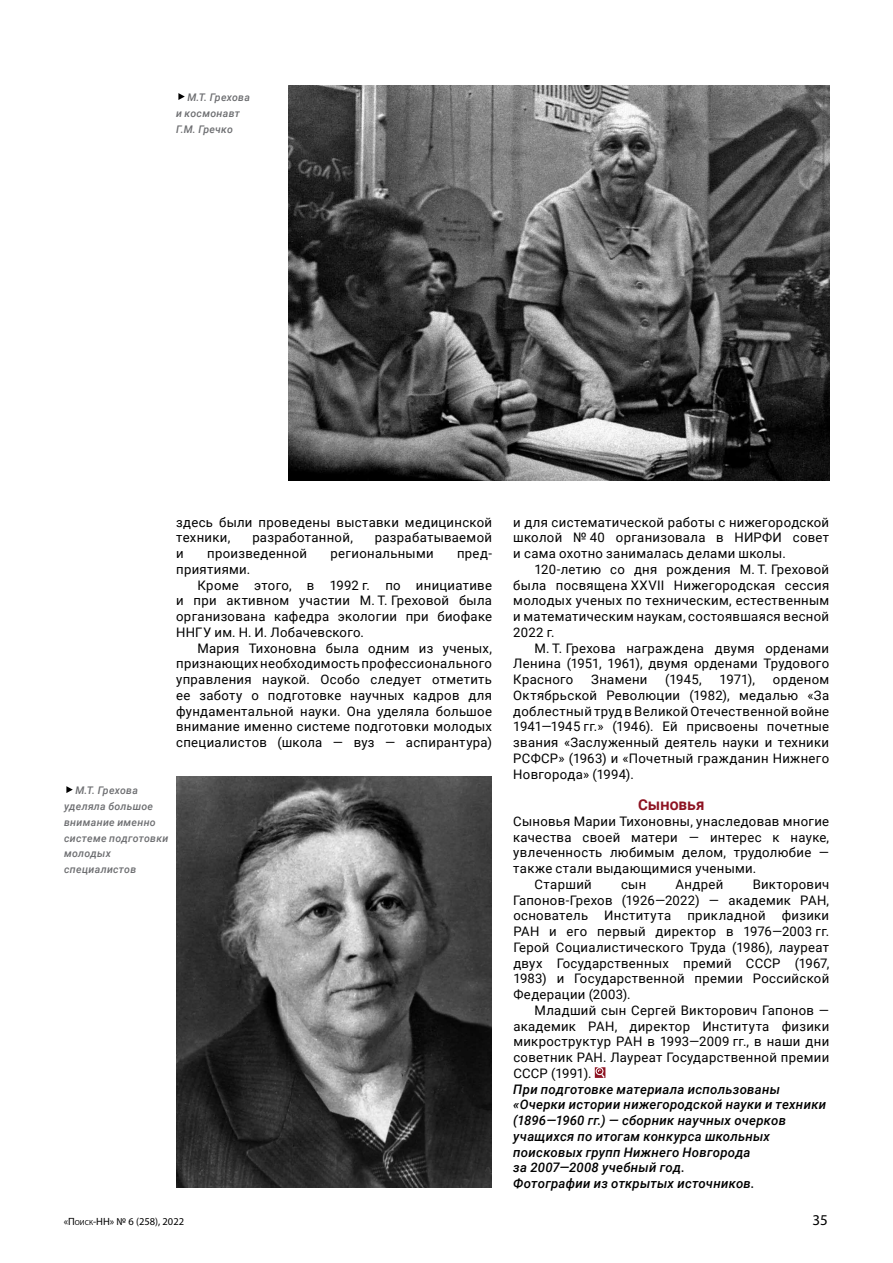
<style>
.page{position:relative;width:893px;height:1263px;background:#fff}
.page>*{position:absolute;margin:0;border:0;box-sizing:border-box;transform-origin:0 0}
.t1{font:700 15px "Roboto";color:#8e1423}
.t2{font:15px "Myriad Pro";color:#000}
.t3{font:13.2px/15.8px "Roboto";letter-spacing:.025em;color:#000;text-align:justify}
.t4{font:italic 500 13.2px/15.8px "Roboto";letter-spacing:.02em;color:#000}
.t5{font:italic 500 10.5px/15.8px "Roboto";letter-spacing:.03em;color:#6d6e71}
.t6{font:10.5px "Myriad Pro";color:#000}
.s1{font-size:7.35px}
</style>
<div class="page">
<svg style="left:595px;top:1067px;width:10px;height:11px"></svg>
<img style="left:288px;top:86px;width:541px;height:394px">
<img style="left:176px;top:776px;width:316px;height:411px">
<svg style="left:178px;top:93px;width:7px;height:7px"></svg>
<svg style="left:66px;top:786px;width:7px;height:7px"></svg>
<p class="t5" style="left:176px;top:89px;width:75px;text-indent:11px">М.Т. Грехова и космонавт<br>Г.М. Гречко</p>
<p class="t3" style="left:176px;top:513px;width:317px">здесь были проведены выставки медицинской техники,</p>
<p class="t3" style="left:252px;top:529px;width:102px">разработанной,</p>
<p class="t3" style="left:375px;top:529px;width:119px">разрабатываемой</p>
<p class="t3" style="left:176px;top:545px;width:9px">и</p>
<p class="t3" style="left:207px;top:545px;width:102px">произведенной</p>
<p class="t3" style="left:331px;top:545px;width:105px">региональными</p>
<p class="t3" style="left:457px;top:545px;width:37px">пред-</p>
<p class="t3" style="left:176px;top:561px;width:76px">приятиями.</p>
<p class="t3" style="left:197px;top:576px;width:296px">Кроме этого, в 1992 г. по инициативе</p>
<p class="t3" style="left:176px;top:592px;width:317px">и при активном участии М. Т. Греховой была</p>
<p class="t3" style="left:176px;top:608px;width:317px">организована кафедра экологии при биофаке</p>
<p class="t3" style="left:176px;top:624px;width:189px">ННГУ им. Н. И. Лобачевского.</p>
<p class="t3" style="left:197px;top:639px;width:296px">Мария Тихоновна была одним из ученых,</p>
<p class="t3" style="left:176px;top:655px;width:317px">признающих необходимость профессионального</p>
<p class="t3" style="left:176px;top:671px;width:317px">управления наукой. Особо следует отметить</p>
<p class="t3" style="left:176px;top:687px;width:317px">ее заботу о подготовке научных кадров для</p>
<p class="t3" style="left:176px;top:702px;width:317px">фундаментальной науки. Она уделяла большое</p>
<p class="t3" style="left:176px;top:718px;width:317px">внимание именно системе подготовки молодых</p>
<p class="t3" style="left:176px;top:734px;width:317px">специалистов (школа — вуз — аспирантура)</p>
<p class="t5" style="left:64px;top:782px;width:106px;text-indent:11px">М.Т. Грехова уделяла большое внимание именно системе подготовки молодых специалистов</p>
<p class="t3" style="left:513px;top:513px;width:317px">и для систематической работы с нижегородской школой № 40 организовала в НИРФИ совет и сама охотно занималась делами школы.</p>
<p class="t3" style="left:513px;top:561px;width:317px;text-indent:21px">120-летию со дня рождения М. Т. Греховой была посвящена XXVII Нижегородская сессия молодых ученых по техническим, естественным и математическим наукам, состоявшаяся весной 2022 г.</p>
<p class="t3" style="left:513px;top:639px;width:317px;text-indent:21px">М. Т. Грехова награждена двумя орденами Ленина (1951, 1961), двумя орденами Трудового Красного</p>
<p class="t3" style="left:591px;top:671px;width:58px">Знамени</p>
<p class="t3" style="left:665px;top:671px;width:38px">(1945,</p>
<p class="t3" style="left:720px;top:671px;width:37px">1971),</p>
<p class="t3" style="left:513px;top:671px;width:317px;text-indent:260px">орденом Октябрьской Революции (1982), медалью «За доблестный труд в Великой Отечественной войне 1941—1945 гг.» (1946). Ей присвоены почетные звания «Заслуженный деятель науки и техники РСФСР» (1963) и «Почетный гражданин Нижнего Новгорода» (1994).</p>
<p class="t1" style="left:638px;top:794px;width:68px">Сыновья</p>
<p class="t3" style="left:513px;top:813px;width:317px">Сыновья Марии Тихоновны, унаследовав многие</p>
<p class="t3" style="left:513px;top:828px;width:317px">качества своей матери — интерес к науке,</p>
<p class="t3" style="left:513px;top:844px;width:317px">увлеченность любимым делом, трудолюбие —</p>
<p class="t3" style="left:513px;top:860px;width:244px">также стали выдающимися учеными.</p>
<p class="t3" style="left:535px;top:876px;width:59px">Старший</p>
<p class="t3" style="left:621px;top:876px;width:27px">сын</p>
<p class="t3" style="left:676px;top:876px;width:49px">Андрей</p>
<p class="t3" style="left:513px;top:876px;width:317px;text-indent:239px">Викторович Гапонов-Грехов (1926—2022) — академик РАН, основатель Института прикладной физики РАН и его первый директор в 1976—2003 гг.<br>Герой Социалистического Труда (1986), лауреат двух Государственных премий СССР (1967, 1983) и Государственной премии Российской Федерации (2003).</p>
<p class="t3" style="left:513px;top:1002px;width:317px;text-indent:21px">Младший сын Сергей Викторович Гапонов — академик РАН, директор Института физики микроструктур РАН в 1993—2009 гг., в наши дни советник РАН. Лауреат Государственной премии СССР (1991).</p>
<p class="t4" style="left:513px;top:1080px;width:314px">При подготовке материала использованы «Очерки истории нижегородской науки и техники (1896—1960 гг.) — сборник научных очерков учащихся по итогам конкурса школьных поисковых групп Нижнего Новгорода<br>за 2007—2008 учебный год.<br>Фотографии из открытых источников.</p>
<p class="t6" style="left:64px;top:1215px;width:122px">«П<span class="s1">оиск</span>-НН» № 6 (258), 2022</p>
<p class="t2" style="left:812px;top:1211px;width:17px">35</p>
</div>
